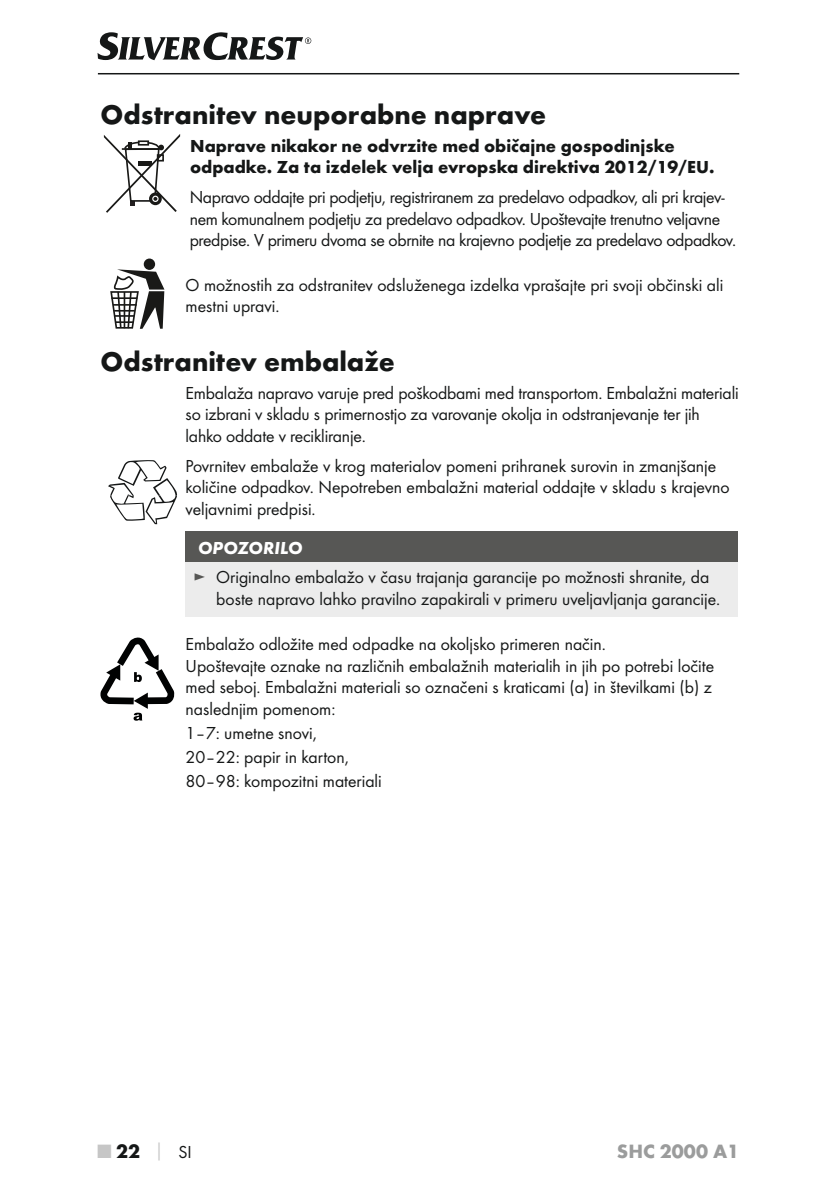
<style>
.page{position:relative;width:840px;height:1191px;background:#fff}
.page>*{position:absolute;margin:0;border:0;box-sizing:border-box;transform-origin:0 0}
.t1{font:700 28px "Futura";color:#151717}
.t2{font:700 20px "Futura";color:#9b9c9c}
.t3{font:700 20px "Futura";color:#151717}
.t4{font:18px/21.6px "Futura Boo";color:#151717}
.t5{font:18px/21.6px "Futura Boo";letter-spacing:-.02em;color:#151717}
.t6{font:700 18px/21.6px "Futura";color:#151717}
.t7{font:italic 700 18px "Futura";color:#fff}
.s1{color:#575755}
.s2{color:#c6c6c6}
.s3{font-size:18px;color:#c6c6c6}
.s4{font-family:"Futura Boo";font-weight:400;font-size:18px}
</style>
<div class="page">
<hr style="left:98px;top:73px;width:640px;height:1px;background:#151717">
<svg style="left:97px;top:32px;width:214px;height:28px"></svg>
<div style="left:144px;top:258px;width:11px;height:12px;background:#191917;border-radius:50%"></div>
<svg style="left:110px;top:269px;width:54px;height:60px"></svg>
<div style="left:185px;top:531px;width:552px;height:31px;background:#575755"></div>
<div style="left:185px;top:562px;width:552px;height:54px;background:#ececec"></div>
<svg style="left:100px;top:637px;width:74px;height:83px"></svg>
<svg style="left:104px;top:134px;width:76px;height:79px"></svg>
<svg style="left:108px;top:460px;width:69px;height:64px"></svg>
<h1 class="t1" style="left:100px;top:104px;width:447px">Odstranitev neuporabne naprave</h1>
<p class="t6" style="left:190px;top:136px;width:525px">Naprave nikakor ne odvrzite med običajne gospodinjske odpadke. Za ta izdelek velja evropska direktiva 2012/19/EU.</p>
<p class="t5" style="left:190px;top:187px;width:547px">Napravo oddajte pri podjetju, registriranem za predelavo odpadkov, ali pri krajev&shy;nem komunalnem podjetju za predelavo odpadkov. Upoštevajte trenutno veljavne predpise. V primeru dvoma se obrnite na krajevno podjetje za predelavo odpadkov.</p>
<p class="t4" style="left:185px;top:275px;width:539px">O možnostih za odstranitev odsluženega izdelka vprašajte pri svoji občinski ali mestni upravi.</p>
<h1 class="t1" style="left:100px;top:351px;width:296px">Odstranitev embalaže</h1>
<p class="t4" style="left:185px;top:383px;width:554px">Embalaža napravo varuje pred poškodbami med transportom. Embalažni materiali so izbrani v skladu s primernostjo za varovanje okolja in odstranjevanje ter jih lahko oddate v recikliranje.</p>
<p class="t4" style="left:185px;top:456px;width:545px">Povrnitev embalaže v krog materialov pomeni prihranek surovin in zmanjšanje količine odpadkov. Nepotreben embalažni material oddajte v skladu s krajevno veljavnimi predpisi.</p>
<p class="t7" style="left:198px;top:542px;width:106px">OPOZORILO</p>
<p class="t4" style="left:216px;top:567px;width:505px;text-indent:-23px"><span class="s1">►</span> Originalno embalažo v času trajanja garancije po možnosti shranite, da boste napravo lahko pravilno zapakirali v primeru uveljavljanja garancije.</p>
<p class="t4" style="left:185px;top:634px;width:529px">Embalažo odložite med odpadke na okoljsko primeren način.<br>Upoštevajte oznake na različnih embalažnih materialih in jih po potrebi ločite med seboj. Embalažni materiali so označeni s kraticami (a) in številkami (b) z naslednjim pomenom:</p>
<p class="t4" style="left:185px;top:722px;width:198px;line-height:24px">1–7: umetne snovi,<br>20–22: papir in karton,<br>80–98: kompozitni materiali</p>
<p class="t3" style="left:98px;top:1143px;width:95px"><span class="s2">■</span> 22 <span class="s3">│</span> <span class="s4">SI</span></p>
<p class="t2" style="left:616px;top:1143px;width:124px">SHC 2000 A1</p>
</div>
